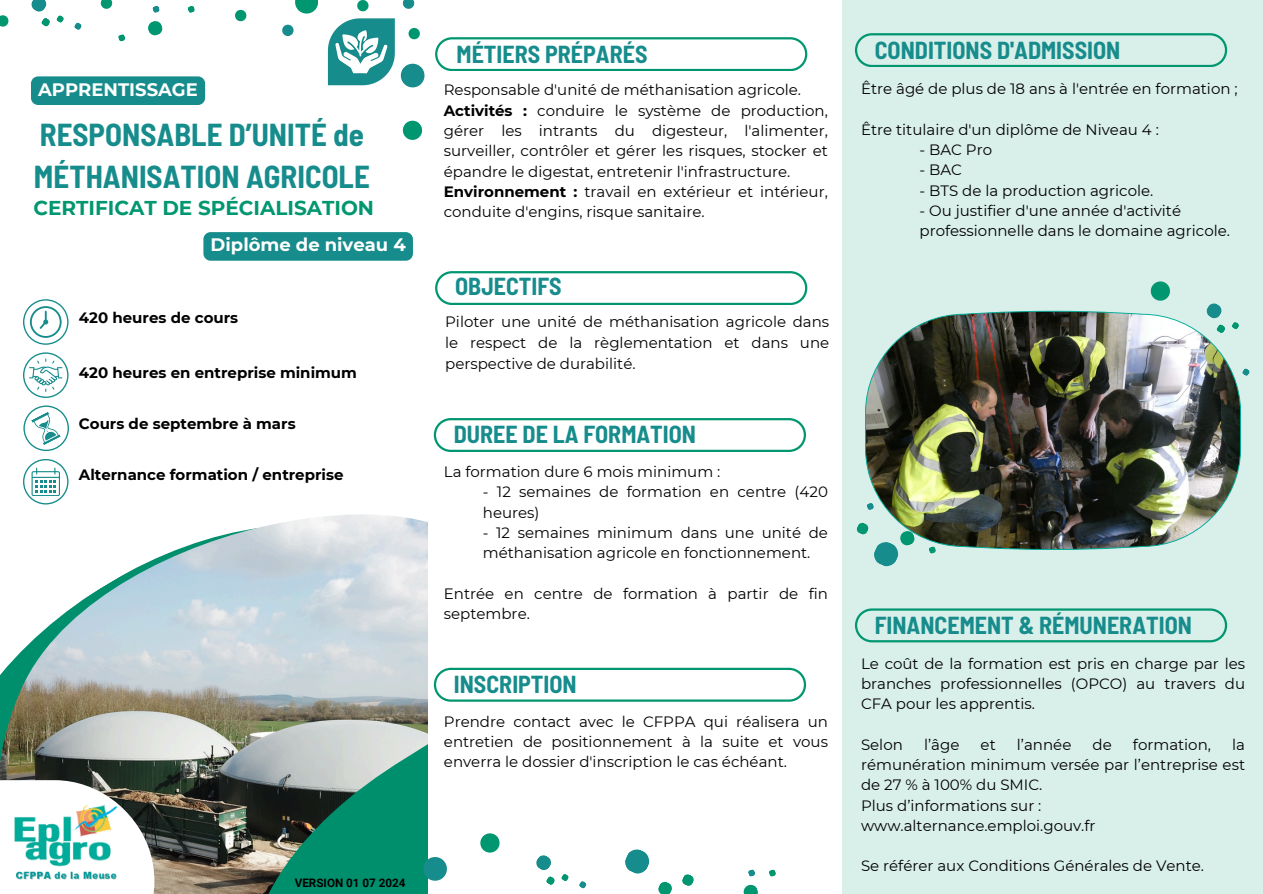
<style>
.page{position:relative;width:1263px;height:894px;background:#fff}
.page>*{position:absolute;margin:0;border:0;box-sizing:border-box;transform-origin:0 0}
.t1{font:700 semi-condensed 31.05px/42.8px "Barlow";color:#178c8c}
.t2{font:700 semi-condensed 24px "Barlow";color:#178c8c}
.t3{font:700 19.95px "Montserrat";color:#009770}
.t4{font:700 18px "Montserrat";color:#fff}
.t5{font:15px/20.2px "Montserrat";color:#000}
.t6{font:700 15px "Montserrat";color:#000}
.t7{font:700 11.7px "Roboto";color:#000}
.s1{font-weight:700}
</style>
<div class="page">
<svg style="left:23px;top:352px;width:46px;height:46px"></svg>
<svg style="left:23px;top:405px;width:46px;height:46px"></svg>
<svg style="left:23px;top:459px;width:46px;height:45px"></svg>
<svg style="left:23px;top:299px;width:46px;height:46px"></svg>
<svg style="left:282px;top:25px;width:11px;height:11px"></svg>
<svg style="left:235px;top:10px;width:11px;height:11px"></svg>
<svg style="left:295px;top:0;width:23px;height:13px"></svg>
<svg style="left:357px;top:0;width:11px;height:11px"></svg>
<svg style="left:403px;top:0;width:11px;height:9px"></svg>
<svg style="left:409px;top:28px;width:11px;height:11px"></svg>
<svg style="left:401px;top:64px;width:23px;height:23px"></svg>
<svg style="left:0;top:15px;width:8px;height:12px"></svg>
<svg style="left:403px;top:121px;width:19px;height:19px"></svg>
<svg style="left:101px;top:0;width:11px;height:9px"></svg>
<svg style="left:187px;top:6px;width:8px;height:7px"></svg>
<svg style="left:148px;top:6px;width:15px;height:30px"></svg>
<svg style="left:118px;top:34px;width:8px;height:8px"></svg>
<svg style="left:74px;top:22px;width:8px;height:8px"></svg>
<svg style="left:31px;top:0;width:33px;height:27px"></svg>
<img style="left:327px;top:11px;width:68px;height:75px">
<img style="left:0;top:514px;width:428px;height:379px">
<div style="left:31px;top:76px;width:174px;height:29px;background:#178c8c;border-radius:7px"></div>
<div style="left:203px;top:232px;width:210px;height:29px;background:#178c8c;border-radius:7px"></div>
<svg style="left:435px;top:37px;width:372px;height:34px"></svg>
<svg style="left:682px;top:874px;width:12px;height:12px"></svg>
<svg style="left:625px;top:849px;width:47px;height:44px"></svg>
<svg style="left:423px;top:856px;width:24px;height:24px"></svg>
<svg style="left:480px;top:833px;width:19px;height:19px"></svg>
<svg style="left:769px;top:869px;width:7px;height:8px"></svg>
<svg style="left:743px;top:869px;width:15px;height:24px"></svg>
<svg style="left:579px;top:881px;width:8px;height:8px"></svg>
<svg style="left:536px;top:855px;width:33px;height:30px"></svg>
<svg style="left:435px;top:271px;width:372px;height:34px"></svg>
<svg style="left:434px;top:667px;width:372px;height:34px"></svg>
<svg style="left:434px;top:418px;width:372px;height:33px"></svg>
<div style="left:842px;top:0;width:421px;height:893px;background:#d9efe9"></div>
<svg style="left:855px;top:33px;width:372px;height:34px"></svg>
<svg style="left:855px;top:608px;width:372px;height:34px"></svg>
<img style="left:865px;top:311px;width:376px;height:238px">
<svg style="left:1151px;top:281px;width:19px;height:19px"></svg>
<svg style="left:1242px;top:368px;width:8px;height:8px"></svg>
<svg style="left:1204px;top:303px;width:36px;height:31px"></svg>
<svg style="left:866px;top:502px;width:9px;height:8px"></svg>
<svg style="left:928px;top:545px;width:9px;height:9px"></svg>
<svg style="left:856px;top:521px;width:60px;height:46px"></svg>
<svg style="left:0;top:780px;width:154px;height:113px"></svg>
<img style="left:13px;top:804px;width:106px;height:76px">
<p class="t4" style="left:38px;top:78px;width:161px">APPRENTISSAGE</p>
<p class="t1" style="left:34px;top:112px;width:337px">RESPONSABLE D’UNITÉ de<br>MÉTHANISATION AGRICOLE</p>
<p class="t3" style="left:33px;top:195px;width:342px">CERTIFICAT DE SPÉCIALISATION</p>
<p class="t4" style="left:211px;top:234px;width:197px">Diplôme de niveau 4</p>
<p class="t6" style="left:79px;top:308px;width:161px">420 heures de cours</p>
<p class="t6" style="left:79px;top:363px;width:280px">420 heures en entreprise minimum</p>
<p class="t6" style="left:79px;top:414px;width:218px">Cours de septembre à mars</p>
<p class="t6" style="left:79px;top:465px;width:266px">Alternance formation / entreprise</p>
<p class="t7" style="left:295px;top:875px;width:112px">VERSION 01 07 2024</p>
<p class="t2" style="left:457px;top:39px;width:192px">MÉTIERS PRÉPARÉS</p>
<p class="t5" style="left:444px;top:80px;width:359px">Responsable d'unité de méthanisation agricole.</p>
<p class="t5" style="left:444px;top:100px;width:386px;text-align:justify"><span class="s1">Activités :</span> conduire le système de production, gérer les intrants du digesteur, l'alimenter, surveiller, contrôler et gérer les risques, stocker et épandre le digestat, entretenir l'infrastructure.</p>
<p class="t5" style="left:444px;top:181px;width:386px"><span class="s1">Environnement :</span> travail en extérieur et intérieur, conduite d'engins, risque sanitaire.</p>
<p class="t2" style="left:455px;top:271px;width:108px">OBJECTIFS</p>
<p class="t5" style="left:445px;top:311px;width:386px;line-height:21px;text-align:justify">Piloter une unité de méthanisation agricole dans le respect de la règlementation et dans une perspective de durabilité.</p>
<h1 class="t2" style="left:454px;top:419px;width:244px">DUREE DE LA FORMATION</h1>
<h3 class="t5" style="left:444px;top:461px;width:278px">La formation dure 6 mois minimum :</h3>
<h5 class="t5" style="left:483px;top:482px;width:347px">- 12 semaines de formation en centre (420 heures)</h5>
<p class="t5" style="left:483px;top:522px;width:347px">- 12 semaines minimum dans une unité de méthanisation agricole en fonctionnement.</p>
<p class="t5" style="left:444px;top:583px;width:386px">Entrée en centre de formation à partir de fin septembre.</p>
<h4 class="t2" style="left:454px;top:669px;width:124px">INSCRIPTION</h4>
<p class="t5" style="left:444px;top:711px;width:386px;text-align:justify">Prendre contact avec le CFPPA qui réalisera un entretien de positionnement à la suite et vous enverra le dossier d'inscription le cas échéant.</p>
<p class="t2" style="left:875px;top:35px;width:247px">CONDITIONS D'ADMISSION</p>
<h6 class="t5" style="left:861px;top:79px;width:378px">Être âgé de plus de 18 ans à l'entrée en formation ;</h6>
<h6 class="t5" style="left:861px;top:119px;width:299px">Être titulaire d'un diplôme de Niveau 4 :</h6>
<h2 class="t5" style="left:919px;top:139px;width:74px">- BAC Pro</h2>
<p class="t5" style="left:919px;top:160px;width:44px">- BAC</p>
<p class="t5" style="left:919px;top:180px;width:235px">- BTS de la production agricole.</p>
<p class="t5" style="left:919px;top:200px;width:312px">- Ou justifier d'une année d'activité professionnelle dans le domaine agricole.</p>
<p class="t2" style="left:875px;top:609px;width:319px">FINANCEMENT &amp; RÉMUNERATION</p>
<p class="t5" style="left:861px;top:653px;width:386px;text-align:justify">Le coût de la formation est pris en charge par les branches professionnelles (OPCO) au travers du CFA pour les apprentis.</p>
<p class="t5" style="left:861px;top:734px;width:43px">Selon</p>
<p class="t5" style="left:924px;top:734px;width:37px">l’âge</p>
<p class="t5" style="left:981px;top:734px;width:17px">et</p>
<p class="t5" style="left:1017px;top:734px;width:56px">l’année</p>
<p class="t5" style="left:1092px;top:734px;width:21px">de</p>
<p class="t5" style="left:1133px;top:734px;width:80px">formation,</p>
<p class="t5" style="left:861px;top:734px;width:386px;text-align:justify;text-indent:371px">la rémunération minimum versée par l’entreprise est de 27 % à 100% du SMIC.</p>
<p class="t5" style="left:861px;top:794px;width:236px">Plus d’informations sur : www.alternance.emploi.gouv.fr</p>
<p class="t5" style="left:861px;top:855px;width:344px">Se référer aux Conditions Générales de Vente.</p>
</div>
